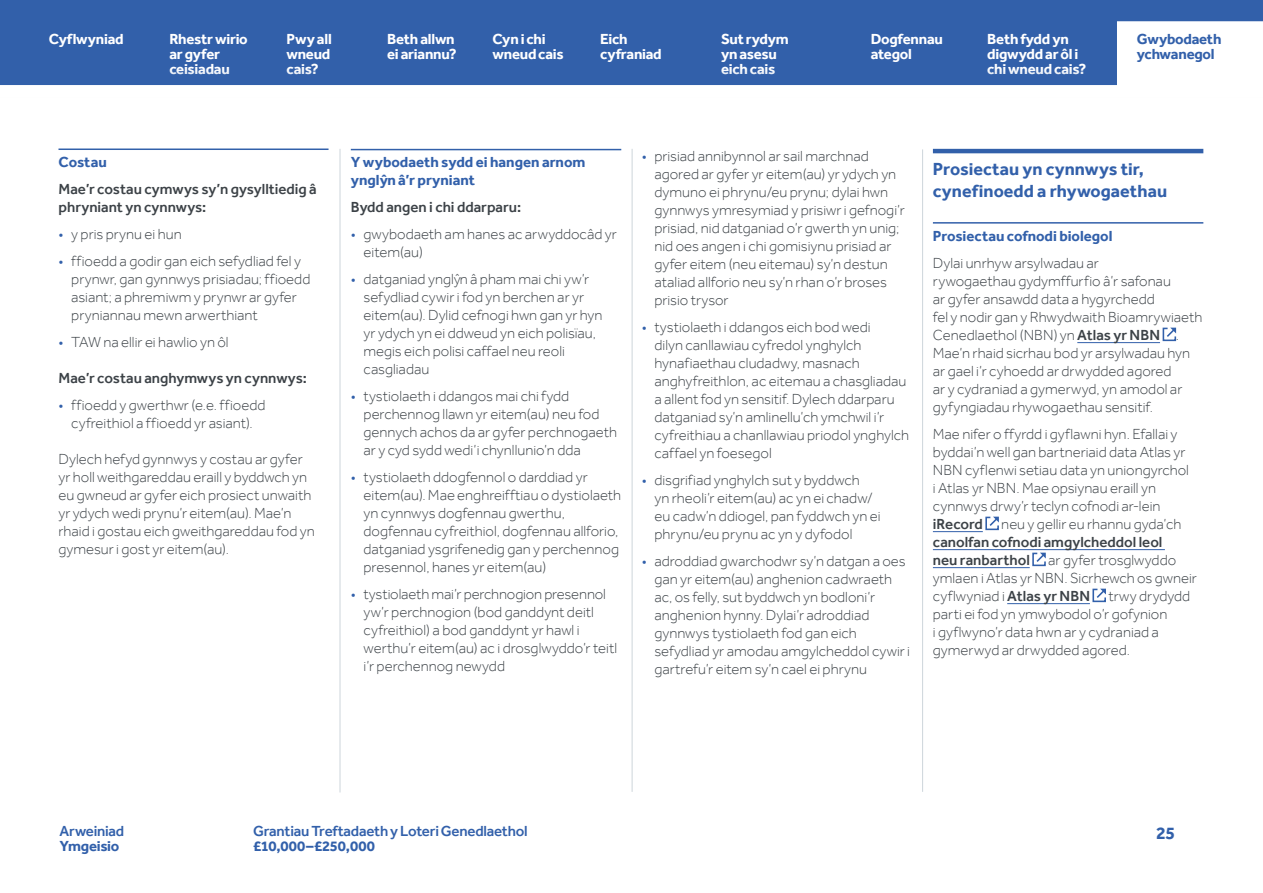
<style>
.page{position:relative;width:1263px;height:893px;background:#fff}
.page>*{position:absolute;margin:0;border:0;box-sizing:border-box;transform-origin:0 0}
.Heading_12_15pt___Ru{font:700 18px/22.5px "Effra";color:#3260aa}
.Body_Text_10_12pt{font:300 15px/18px "Effra";color:#3c4247}
.t1{font:700 15px/15px "Effra";letter-spacing:-.015em;color:#fff}
.Heading_10_12pt___6p{font:700 15px/18px "Effra";color:#3260aa}
.Body_Text_10_12pt-2{font:500 15px/18px "Effra";color:#3c4247}
.t2{font:500 15px "Effra";letter-spacing:-.015em;color:#3260aa}
.Heading_10_12pt___6p-2{font:700 15px "Effra";letter-spacing:-.02em;color:#3260aa}
.s1{color:#3260aa}
.s2{font-weight:500}
</style>
<div class="page">
<hr style="left:58px;top:149px;width:270px;height:1px;background:#3260aa">
<hr style="left:351px;top:149px;width:270px;height:1px;background:#3260aa">
<hr style="left:933px;top:149px;width:270px;height:4px;background:#3260aa">
<hr style="left:933px;top:222px;width:270px;height:2px;background:#3260aa">
<hr style="left:1077px;top:342px;width:83px;height:1px;background:#3260aa">
<hr style="left:933px;top:531px;width:50px;height:1px;background:#3260aa">
<hr style="left:933px;top:549px;width:232px;height:1px;background:#3260aa">
<hr style="left:933px;top:567px;width:97px;height:1px;background:#3260aa">
<hr style="left:1007px;top:603px;width:83px;height:1px;background:#3260aa">
<svg style="left:1162px;top:327px;width:15px;height:15px"></svg>
<svg style="left:985px;top:516px;width:14px;height:15px"></svg>
<svg style="left:1032px;top:552px;width:14px;height:15px"></svg>
<svg style="left:1092px;top:588px;width:14px;height:15px"></svg>
<hr style="left:340px;top:149px;width:1px;height:643px;background:#cdd5db">
<hr style="left:632px;top:149px;width:1px;height:643px;background:#cdd5db">
<hr style="left:922px;top:149px;width:1px;height:643px;background:#cdd5db">
<div style="left:0;top:0;width:1263px;height:85px;background:#3260aa"></div>
<div style="left:1117px;top:21px;width:146px;height:64px;background:#fff"></div>
<p class="t1" style="left:49px;top:31px;width:76px">Cyflwyniad</p>
<p class="Heading_10_12pt___6p" style="left:1137px;top:31px;width:86px;line-height:15px">Gwybodaeth ychwanegol</p>
<p class="t1" style="left:169px;top:31px;width:80px">Rhestr wirio ar gyfer ceisiadau</p>
<p class="t1" style="left:286px;top:31px;width:47px;text-align:justify">Pwy all wneud cais?</p>
<p class="t1" style="left:387px;top:31px;width:71px">Beth allwn ei ariannu?</p>
<p class="t1" style="left:492px;top:31px;width:73px">Cyn i chi wneud cais</p>
<p class="t1" style="left:600px;top:31px;width:63px">Eich cyfraniad</p>
<p class="t1" style="left:721px;top:31px;width:69px">Sut rydym yn asesu eich cais</p>
<p class="t1" style="left:871px;top:31px;width:74px">Dogfennau ategol</p>
<p class="t1" style="left:987px;top:31px;width:101px">Beth fydd yn digwydd ar ôl i chi wneud cais?</p>
<h3 class="Heading_10_12pt___6p" style="left:58px;top:153px;width:50px">Costau</h3>
<p class="Body_Text_10_12pt-2" style="left:58px;top:180px;width:260px">Mae’r costau cymwys sy’n gysylltiedig â phryniant yn cynnwys:</p>
<p class="Body_Text_10_12pt" style="left:58px;top:225px;width:125px"><span class="s1">•</span> y pris prynu ei hun</p>
<p class="Body_Text_10_12pt" style="left:71px;top:252px;width:241px;text-indent:-13px"><span class="s1">•</span> ffioedd a godir gan eich sefydliad fel y prynwr, gan gynnwys prisiadau; ffioedd asiant; a phremiwm y prynwr ar gyfer pryniannau mewn arwerthiant</p>
<p class="Body_Text_10_12pt" style="left:58px;top:333px;width:172px"><span class="s1">•</span> TAW na ellir ei hawlio yn ôl</p>
<p class="Body_Text_10_12pt-2" style="left:59px;top:369px;width:250px">Mae’r costau anghymwys yn cynnwys:</p>
<p class="Body_Text_10_12pt" style="left:58px;top:396px;width:208px;text-align:center"><span class="s1">•</span> ffioedd y gwerthwr (e.e. ffioedd cyfreithiol a ffioedd yr asiant).</p>
<p class="Body_Text_10_12pt" style="left:59px;top:450px;width:258px">Dylech hefyd gynnwys y costau ar gyfer yr holl weithgareddau eraill y byddwch yn eu gwneud ar gyfer eich prosiect unwaith yr ydych wedi prynu’r eitem(au). Mae’n rhaid i gostau eich gweithgareddau fod yn gymesur i gost yr eitem(au).</p>
<h3 class="Heading_10_12pt___6p" style="left:351px;top:153px;width:236px">Y wybodaeth sydd ei hangen arnom ynglyˆn â’r pryniant</h3>
<p class="Body_Text_10_12pt-2" style="left:351px;top:198px;width:172px">Bydd angen i chi ddarparu:</p>
<p class="Body_Text_10_12pt" style="left:364px;top:225px;width:255px;text-indent:-13px"><span class="s1">•</span> gwybodaeth am hanes ac arwyddocâd yr eitem(au)</p>
<p class="Body_Text_10_12pt" style="left:364px;top:270px;width:241px;text-indent:-13px"><span class="s1">•</span> datganiad ynglyˆn â pham mai chi yw’r sefydliad cywir i fod yn berchen ar yr eitem(au). Dylid cefnogi hwn gan yr hyn yr ydych yn ei ddweud yn eich polisïau, megis eich polisi caffael neu reoli casgliadau</p>
<p class="Body_Text_10_12pt" style="left:364px;top:387px;width:255px;text-indent:-13px"><span class="s1">•</span> tystiolaeth i ddangos mai chi fydd perchennog llawn yr eitem(au) neu fod gennych achos da ar gyfer perchnogaeth ar y cyd sydd wedi’i chynllunio’n dda</p>
<p class="Body_Text_10_12pt" style="left:364px;top:468px;width:259px;text-indent:-13px"><span class="s1">•</span> tystiolaeth ddogfennol o darddiad yr eitem(au). Mae enghreifftiau o dystiolaeth yn cynnwys dogfennau gwerthu, dogfennau cyfreithiol, dogfennau allforio, datganiad ysgrifenedig gan y perchennog presennol, hanes yr eitem(au)</p>
<p class="Body_Text_10_12pt" style="left:364px;top:585px;width:255px;text-indent:-13px"><span class="s1">•</span> tystiolaeth mai’r perchnogion presennol yw’r perchnogion (bod ganddynt deitl cyfreithiol) a bod ganddynt yr hawl i werthu’r eitem(au) ac i drosglwyddo’r teitl i’r perchennog newydd</p>
<p class="Body_Text_10_12pt" style="left:654px;top:147px;width:252px;text-indent:-13px"><span class="s1">•</span> prisiad annibynnol ar sail marchnad agored ar gyfer yr eitem(au) yr ydych yn dymuno ei phrynu/eu prynu; dylai hwn gynnwys ymresymiad y prisiwr i gefnogi’r prisiad, nid datganiad o’r gwerth yn unig; nid oes angen i chi gomisiynu prisiad ar gyfer eitem (neu eitemau) sy’n destun ataliad allforio neu sy’n rhan o’r broses prisio trysor</p>
<p class="Body_Text_10_12pt" style="left:654px;top:318px;width:256px;text-indent:-13px"><span class="s1">•</span> tystiolaeth i ddangos eich bod wedi<br>dilyn canllawiau cyfredol ynghylch hynafiaethau cludadwy, masnach anghyfreithlon, ac eitemau a chasgliadau a allent fod yn sensitif. Dylech ddarparu datganiad sy’n amlinellu’ch ymchwil i’r cyfreithiau a chanllawiau priodol ynghylch caffael yn foesegol</p>
<p class="Body_Text_10_12pt" style="left:654px;top:471px;width:228px;text-indent:-13px"><span class="s1">•</span> disgrifiad ynghylch sut y byddwch<br>yn rheoli’r eitem(au) ac yn ei chadw/ eu cadw’n ddiogel, pan fyddwch yn ei phrynu/eu prynu ac yn y dyfodol</p>
<p class="Body_Text_10_12pt" style="left:654px;top:552px;width:257px;text-indent:-13px"><span class="s1">•</span> adroddiad gwarchodwr sy’n datgan a oes gan yr eitem(au) anghenion cadwraeth ac, os felly, sut byddwch yn bodloni’r anghenion hynny. Dylai’r adroddiad gynnwys tystiolaeth fod gan eich sefydliad yr amodau amgylcheddol cywir i gartrefu’r eitem sy’n cael ei phrynu</p>
<h2 class="Heading_12_15pt___Ru" style="left:933px;top:157px;width:236px">Prosiectau yn cynnwys tir, cynefinoedd a rhywogaethau</h2>
<h3 class="Heading_10_12pt___6p" style="left:933px;top:226px;width:181px">Prosiectau cofnodi biolegol</h3>
<p class="Body_Text_10_12pt" style="left:933px;top:253px;width:271px">Dylai unrhyw arsylwadau ar<br>rywogaethau gydymffurfio â’r safonau<br>ar gyfer ansawdd data a hygyrchedd<br>fel y nodir gan y Rhwydwaith Bioamrywiaeth Cenedlaethol (NBN) yn <span class="s2">Atlas yr NBN</span> .<br>Mae’n rhaid sicrhau bod yr arsylwadau hyn ar gael i’r cyhoedd ar drwydded agored<br>ar y cydraniad a gymerwyd, yn amodol ar gyfyngiadau rhywogaethau sensitif.</p>
<p class="Body_Text_10_12pt" style="left:933px;top:424px;width:266px">Mae nifer o ffyrdd i gyflawni hyn. Efallai y byddai’n well gan bartneriaid data Atlas yr NBN cyflenwi setiau data yn uniongyrchol<br>i Atlas yr NBN. Mae opsiynau eraill yn cynnwys drwy’r teclyn cofnodi ar-lein <span class="s2">iRecord</span> neu y gellir eu rhannu gyda’ch <span class="s2">canolfan cofnodi amgylcheddol leol<br>neu ranbarthol</span> ar gyfer trosglwyddo ymlaen i Atlas yr NBN. Sicrhewch os gwneir cyflwyniad i <span class="s2">Atlas yr NBN</span> trwy drydydd parti ei fod yn ymwybodol o’r gofynion<br>i gyflwyno’r data hwn ar y cydraniad a gymerwyd ar drwydded agored.</p>
<p class="t2" style="left:60px;top:822px;width:66px">Arweiniad</p>
<p class="Heading_10_12pt___6p-2" style="left:60px;top:837px;width:61px">Ymgeisio</p>
<p class="t2" style="left:253px;top:822px;width:276px">Grantiau Treftadaeth y Loteri Genedlaethol</p>
<p class="Heading_10_12pt___6p" style="left:253px;top:837px;width:123px">£10,000–£250,000</p>
<p class="Heading_12_15pt___Ru" style="left:1156px;top:821px;width:21px">25</p>
</div>
